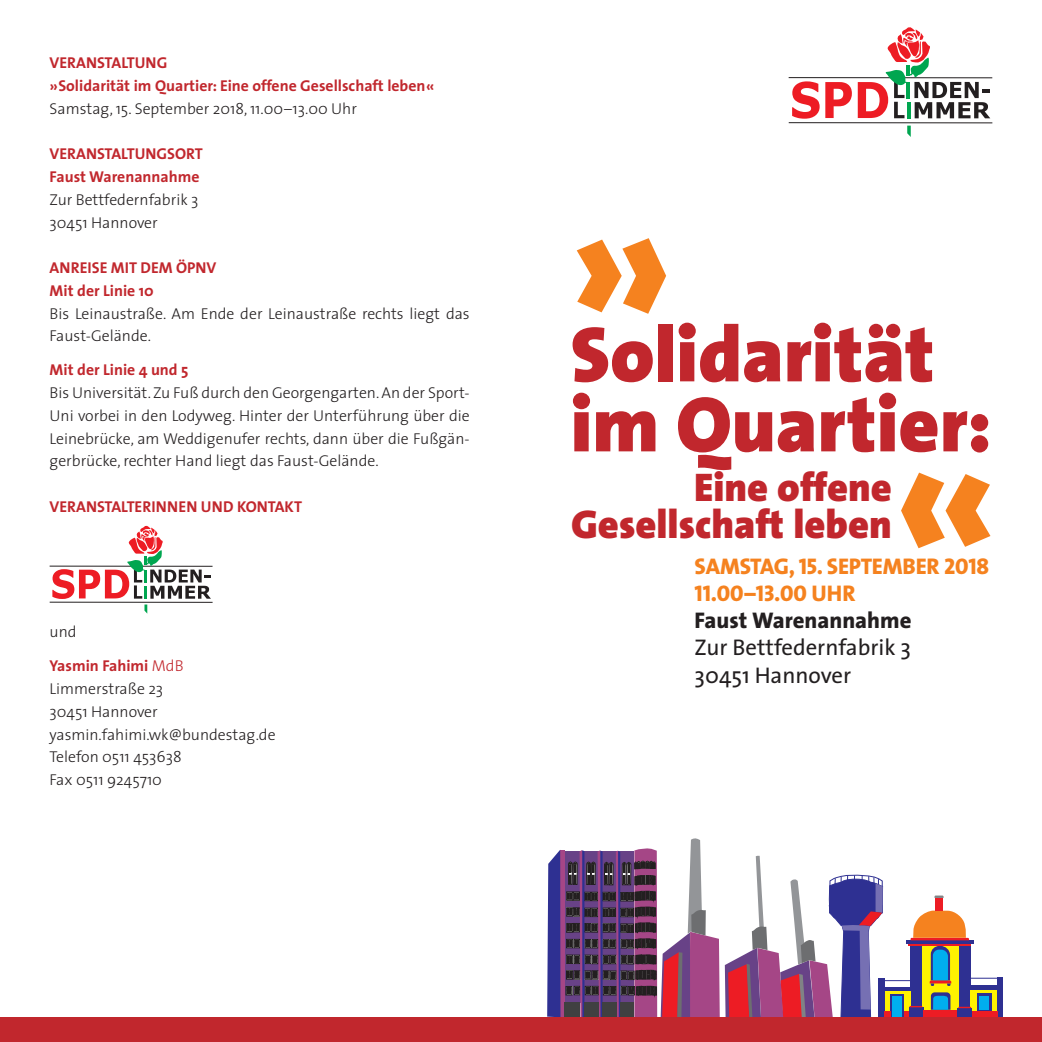
<style>
.page{position:relative;width:1042px;height:1042px;background:#fff}
.page>*{position:absolute;margin:0;border:0;box-sizing:border-box;transform-origin:0 0}
.t1{font:900 175px "The Sans";color:#f5821f}
.t2{font:900 78.75px/70px "The Sans";color:#c1272d}
.t3{font:900 40.25px/36.8px "The Sans";color:#c1272d;text-align:right}
.t4{font:22.75px/27.3px "The Sans Extra Bold Caps";letter-spacing:-.01em;color:#f5821f}
.t5{font:22.75px/27.3px "The Sans";color:#231f20}
.t6{font:800 22.75px "The Sans";color:#231f20}
.t7{font:300 15.75px/22.8px "The Sans";color:#231f20}
.t8{font:700 15.75px/22.8px "The Sans";color:#c1272d}
.s1{font-weight:300;color:#231f20}
.s2{font-weight:300}
</style>
<div class="page">
<div style="left:922px;top:945px;width:37px;height:65px;background:#fff200"></div>
<div style="left:910px;top:945px;width:11px;height:62px;background:#2e3092"></div>
<div style="left:958px;top:944px;width:12px;height:64px;background:#2e3092"></div>
<div style="left:883px;top:990px;width:27px;height:28px;background:#fff200"></div>
<div style="left:970px;top:989px;width:27px;height:28px;background:#fff200"></div>
<div style="left:909px;top:1007px;width:14px;height:12px;background:#2e3092"></div>
<div style="left:957px;top:1008px;width:15px;height:11px;background:#2e3092"></div>
<div style="left:923px;top:1010px;width:34px;height:8px;background:#ed1c24"></div>
<svg style="left:931px;top:992px;width:19px;height:18px"></svg>
<svg style="left:929px;top:946px;width:22px;height:40px"></svg>
<svg style="left:906px;top:940px;width:67px;height:4px"></svg>
<svg style="left:910px;top:910px;width:59px;height:30px"></svg>
<div style="left:935px;top:898px;width:8px;height:12px;background:#ed1c24"></div>
<svg style="left:934px;top:895px;width:9px;height:3px"></svg>
<div style="left:878px;top:978px;width:6px;height:40px;background:#2e3092"></div>
<hr style="left:884px;top:987px;width:26px;height:3px;background:#2e3092">
<div style="left:997px;top:977px;width:5px;height:40px;background:#2e3092"></div>
<hr style="left:970px;top:985px;width:27px;height:4px;background:#2e3092">
<div style="left:972px;top:1011px;width:25px;height:6px;background:#ed1c24"></div>
<svg style="left:977px;top:993px;width:14px;height:18px"></svg>
<div style="left:979px;top:996px;width:10px;height:13px;background:#00aeef"></div>
<svg style="left:890px;top:994px;width:14px;height:23px"></svg>
<div style="left:892px;top:996px;width:10px;height:20px;background:#00aeef"></div>
<div style="left:884px;top:1011px;width:6px;height:7px;background:#ed1c24"></div>
<hr style="left:909px;top:944px;width:62px;height:1px;background:#ed1c24">
<svg style="left:904px;top:1006px;width:18px;height:11px"></svg>
<svg style="left:958px;top:1007px;width:13px;height:1px"></svg>
<hr style="left:967px;top:977px;width:32px;height:1px;background:#2e3092">
<hr style="left:882px;top:980px;width:32px;height:1px;background:#2e3092">
<div style="left:565px;top:850px;width:69px;height:152px;background:#684287"></div>
<div style="left:566px;top:892px;width:7px;height:8px;border:1px solid #231f20"></div>
<div style="left:566px;top:907px;width:7px;height:9px;border:1px solid #231f20"></div>
<div style="left:566px;top:939px;width:7px;height:9px;border:1px solid #231f20"></div>
<div style="left:566px;top:955px;width:7px;height:8px;border:1px solid #231f20"></div>
<div style="left:566px;top:970px;width:6px;height:9px;border:1px solid #231f20"></div>
<div style="left:566px;top:923px;width:7px;height:9px;border:1px solid #231f20"></div>
<div style="left:566px;top:986px;width:6px;height:9px;border:1px solid #231f20"></div>
<svg style="left:567px;top:838px;width:316px;height:179px"></svg>
<div style="left:560px;top:850px;width:5px;height:168px;background:#a54686"></div>
<div style="left:564px;top:1002px;width:16px;height:16px;background:#404041"></div>
<div style="left:584px;top:1002px;width:15px;height:15px;background:#404041"></div>
<div style="left:602px;top:1002px;width:15px;height:15px;background:#404041"></div>
<div style="left:620px;top:1002px;width:14px;height:15px;background:#404041"></div>
<svg style="left:547px;top:850px;width:13px;height:167px;background:#42439c"></svg>
<div style="left:0;top:1017px;width:1042px;height:25px;background:#c1272d"></div>
<hr style="left:907px;top:102px;width:3px;height:17px;background:#00a650">
<svg style="left:907px;top:126px;width:4px;height:11px"></svg>
<hr style="left:788px;top:77px;width:204px;height:1px;background:#231f20">
<svg style="left:792px;top:81px;width:27px;height:38px"></svg>
<svg style="left:825px;top:82px;width:27px;height:36px"></svg>
<svg style="left:858px;top:27px;width:132px;height:91px"></svg>
<hr style="left:789px;top:122px;width:203px;height:1px;background:#231f20">
<hr style="left:50px;top:566px;width:162px;height:1px;background:#231f20">
<svg style="left:52px;top:526px;width:159px;height:87px"></svg>
<hr style="left:50px;top:602px;width:163px;height:1px;background:#231f20">
<p class="t8" style="left:50px;top:52px;width:386px">VERANSTALTUNG<br>»Solidarität im Quartier: Eine offene Gesellschaft leben«</p>
<p class="t7" style="left:50px;top:98px;width:309px">Samstag, 15. September 2018, 11.00–13.00 Uhr</p>
<p class="t8" style="left:50px;top:143px;width:155px">VERANSTALTUNGSORT<br>Faust Warenannahme</p>
<p class="t7" style="left:50px;top:189px;width:150px">Zur Bettfedernfabrik 3<br>30451 Hannover</p>
<p class="t8" style="left:50px;top:257px;width:168px">ANREISE MIT DEM ÖPNV<br>Mit der Linie 10</p>
<p class="t7" style="left:50px;top:303px;width:422px">Bis Leinaustraße. Am Ende der Leinaustraße rechts liegt das<br>Faust-Gelände.</p>
<p class="t8" style="left:50px;top:359px;width:140px">Mit der Linie 4 und 5</p>
<p class="t7" style="left:50px;top:383px;width:422px;text-align:justify">Bis Universität. Zu Fuß durch den Georgengarten. An der Sport-Uni vorbei in den Lodyweg. Hinter der Unterführung über die Leinebrücke, am Weddigenufer rechts, dann über die Fußgän&shy;gerbrücke, rechter Hand liegt das Faust-Gelände.</p>
<p class="t8" style="left:50px;top:496px;width:254px">VERANSTALTERINNEN UND KONTAKT</p>
<p class="t8" style="left:50px;top:615px;width:135px;line-height:34.1px"><span class="s1">und<br></span>Yasmin Fahimi <span class="s2">MdB</span></p>
<p class="t7" style="left:50px;top:679px;width:227px">Limmerstraße 23<br>30451 Hannover yasmin.fahimi.wk@bundestag.de<br>Telefon 0511 453638<br>Fax 0511 9245710</p>
<h1 class="t1" style="left:570px;top:172px;width:101px">»</h1>
<h2 class="t2" style="left:570px;top:321px;width:422px">Solidarität im Quartier:</h2>
<h1 class="t1" style="left:897px;top:406px;width:101px">«</h1>
<h3 class="t3" style="left:571px;top:470px;width:322px">Eine offene<br>Gesellschaft leben</h3>
<h3 class="t4" style="left:694px;top:552px;width:296px">SAMSTAG, 15. SEPTEMBER 2018<br>11.00–13.00 UHR</h3>
<h3 class="t6" style="left:694px;top:609px;width:218px">Faust Warenannahme</h3>
<h3 class="t5" style="left:694px;top:636px;width:218px">Zur Bettfedernfabrik 3<br>30451 Hannover</h3>
</div>
